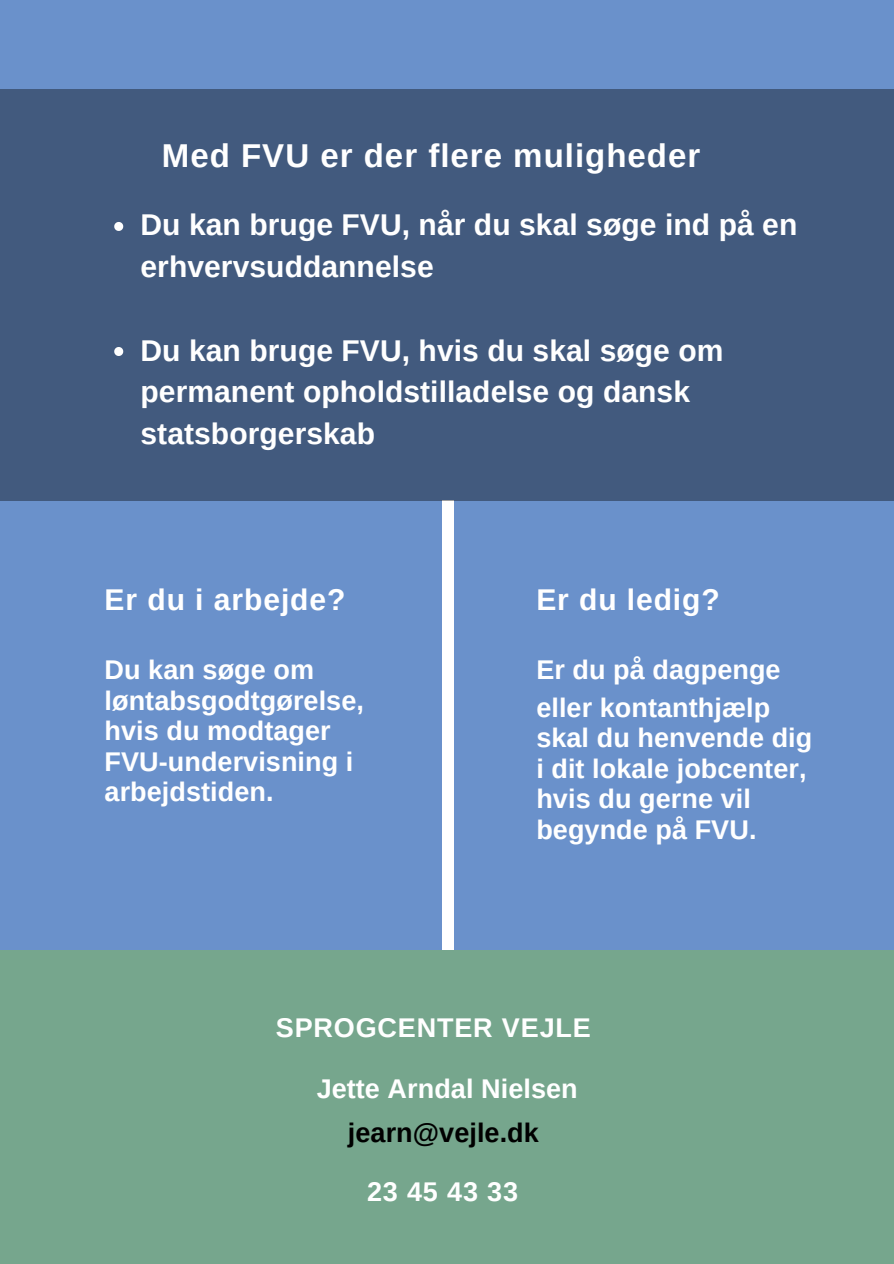
<style>
.page{position:relative;width:894px;height:1264px;background:#fff}
.page>*{position:absolute;margin:0;border:0;box-sizing:border-box;transform-origin:0 0}
.t1{font:700 33px "Arimo";letter-spacing:.03em;color:#fff}
.t2{font:700 30px/41.7px "Arimo";letter-spacing:.005em;color:#fff}
.t3{font:700 30px "Arimo";letter-spacing:.03em;color:#fff}
.t4{font:700 27px/30.5px "Arimo";letter-spacing:.005em;color:#fff}
.t5{font:700 27px "Arimo";letter-spacing:.03em;color:#fff}
.t6{font:700 27px "Arimo";color:#000}
</style>
<div class="page">
<div style="left:0;top:0;width:893px;height:1139px;background:#6a91cb"></div>
<div style="left:441px;top:500px;width:12px;height:457px;background:#fff"></div>
<div style="left:0;top:950px;width:893px;height:313px;background:#76a68d"></div>
<div style="left:0;top:89px;width:893px;height:411px;background:#425a7e"></div>
<svg style="left:114px;top:222px;width:9px;height:9px"></svg>
<svg style="left:114px;top:347px;width:9px;height:9px"></svg>
<p class="t1" style="left:162px;top:137px;width:540px">Med FVU er der flere muligheder</p>
<p class="t2" style="left:140px;top:204px;width:658px">Du kan bruge FVU, når du skal søge ind på en erhvervsuddannelse</p>
<p class="t2" style="left:140px;top:329px;width:584px">Du kan bruge FVU, hvis du skal søge om permanent opholdstilladelse og dansk statsborgerskab</p>
<p class="t3" style="left:104px;top:583px;width:242px">Er du i arbejde?</p>
<p class="t4" style="left:104px;top:655px;width:261px">Du kan søge om løntabsgodtgørelse, hvis du modtager<br>FVU-undervisning i arbejdstiden.</p>
<p class="t3" style="left:536px;top:583px;width:185px">Er du ledig?</p>
<p class="t4" style="left:536px;top:654px;width:246px">Er du på dagpenge</p>
<p class="t4" style="left:536px;top:692px;width:235px">eller kontanthjælp</p>
<p class="t4" style="left:536px;top:723px;width:277px">skal du henvende dig</p>
<p class="t4" style="left:536px;top:753px;width:271px">i dit lokale jobcenter,</p>
<p class="t4" style="left:536px;top:783px;width:216px">hvis du gerne vil</p>
<p class="t4" style="left:536px;top:814px;width:221px">begynde på FVU.</p>
<p class="t5" style="left:276px;top:1012px;width:316px">SPROGCENTER VEJLE</p>
<p class="t4" style="left:316px;top:1073px;width:262px">Jette Arndal Nielsen</p>
<p class="t6" style="left:348px;top:1117px;width:192px">jearn@vejle.dk</p>
<p class="t4" style="left:367px;top:1175px;width:152px">23 45 43 33</p>
</div>
